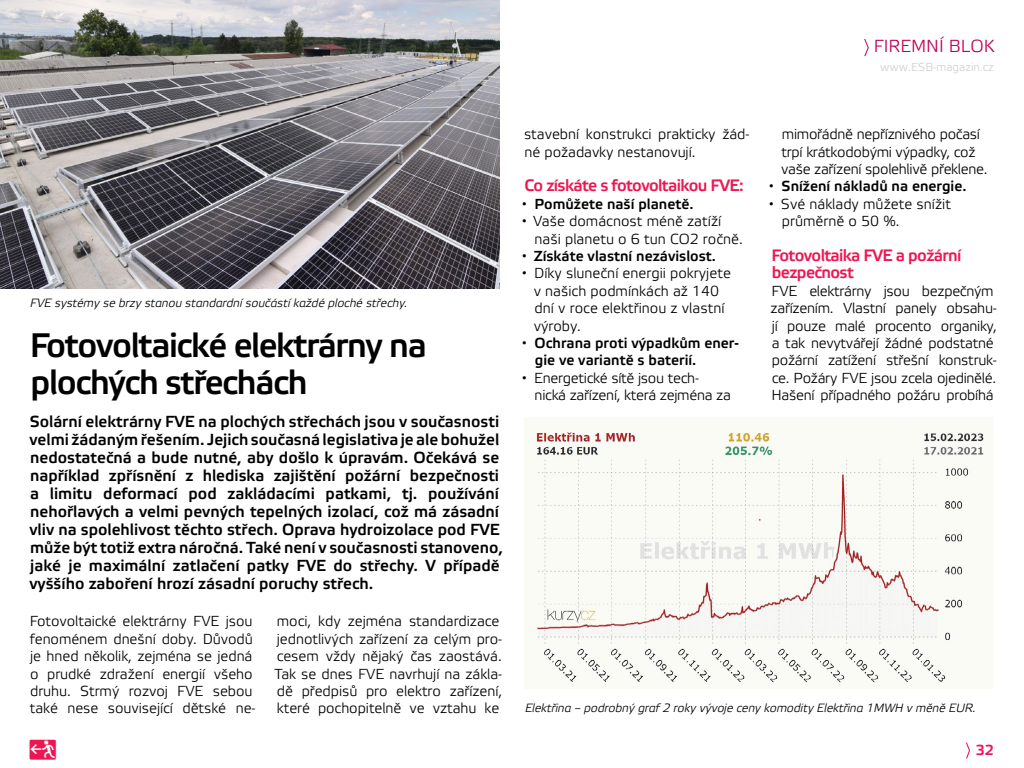
<style>
.page{position:relative;width:1024px;height:768px;background:#fff}
.page>*{position:absolute;margin:0;border:0;box-sizing:border-box;transform-origin:0 0}
.t1{font:34px/37px "Etelka Medium Pro";letter-spacing:-.04em;color:#000}
.t2{font:20px "Etelka Medium Pro";color:#ed1652}
.t3{font:17.5px "Etelka Light Pro";color:#c00054}
.t4{font:16.5px/17.4px "Etelka Medium Pro";letter-spacing:-.04em;color:#ed1652}
.t5{font:16px/18px "Etelka Medium Pro";color:#000}
.t6{font:14.5px/17.4px "Etelka Light Pro";letter-spacing:-.005em;color:#000}
.t7{font:14.5px/17.4px "Etelka Medium Pro";color:#000}
.t8{font:14.5px "Etelka Medium Pro";color:#ed125f}
.t9{font:italic 12px "Etelka Light Pro";letter-spacing:-.01em;color:#000}
.t10{font:11.5px "Etelka Light Pro";color:#d0d0d0}
.s1{font-family:"Helvetica Neue"}
</style>
<div class="page">
<svg style="left:966px;top:742px;width:4px;height:17px"></svg>
<img style="left:0;top:0;width:500px;height:288px">
<svg style="left:864px;top:39px;width:5px;height:18px"></svg>
<img style="left:531px;top:429px;width:453px;height:256px">
<p class="t3" style="left:874px;top:37px;width:122px">FIREMNÍ BLOK</p>
<p class="t10" style="left:880px;top:61px;width:115px">www.ESB-magazin.cz</p>
<p class="t9" style="left:30px;top:296px;width:379px">FVE systémy se brzy stanou standardní součástí každé ploché střechy.</p>
<h1 class="t1" style="left:30px;top:329px;width:399px">Fotovoltaické elektrárny na plochých střechách</h1>
<p class="t5" style="left:29px;top:414px;width:475px">Solární elektrárny FVE na plochých střechách jsou v současnosti velmi žádaným řešením. Jejich současná legislativa je ale bohužel nedostatečná a bude nutné, aby došlo k úpravám. Očekává se například zpřísnění z hlediska zajištění požární bezpečnosti a limitu deformací pod zakládacími patkami, tj. používání nehořlavých a velmi pevných tepelných izolací, což má zásadní vliv na spolehlivost těchto střech. Oprava hydroizolace pod FVE může být totiž extra náročná. Také není v současnosti stanoveno, jaké je maximální zatlačení patky FVE do střechy. V případě vyššího zaboření hrozí zásadní poruchy střech.</p>
<p class="t6" style="left:30px;top:614px;width:227px">Fotovoltaické elektrárny FVE jsou fenoménem dnešní doby. Důvodů je hned několik, zejména se jedná o prudké zdražení energií všeho druhu. Strmý rozvoj FVE sebou také nese související dětské ne-</p>
<p class="t6" style="left:274px;top:614px;width:229px">moci, kdy zejména standardizace jednotlivých zařízení za celým pro&shy;cesem vždy nějaký čas zaostává.<br>Tak se dnes FVE navrhují na zákla&shy;dě předpisů pro elektro zařízení, které pochopitelně ve vztahu ke</p>
<h2 class="t2" style="left:29px;top:737px;width:29px">q</h2>
<p class="t6" style="left:524px;top:126px;width:227px">stavební konstrukci prakticky žád&shy;né požadavky nestanovují.</p>
<p class="t4" style="left:524px;top:178px;width:221px">Co získáte s fotovoltaikou FVE:</p>
<p class="t7" style="left:522px;top:196px;width:173px"><span class="s1">•</span> Pomůžete naší planetě.</p>
<p class="t6" style="left:535px;top:213px;width:210px;text-indent:-13px"><span class="s1">•</span> Vaše domácnost méně zatíží naši planetu o 6 tun CO2 ročně.</p>
<p class="t7" style="left:522px;top:248px;width:196px"><span class="s1">•</span> Získáte vlastní nezávislost.</p>
<p class="t6" style="left:534px;top:266px;width:199px;text-indent:-12px"><span class="s1">•</span> Díky sluneční energii pokryjete v našich podmínkách až 140 dní v roce elektřinou z vlastní výroby.</p>
<p class="t7" style="left:535px;top:335px;width:205px;text-indent:-13px"><span class="s1">•</span> Ochrana proti výpadkům ener&shy;gie ve variantě s baterií.</p>
<p class="t6" style="left:535px;top:370px;width:198px;text-indent:-13px"><span class="s1">•</span> Energetické sítě jsou tech&shy;nická zařízení, která zejména za</p>
<p class="t6" style="left:781px;top:126px;width:208px">mimořádně nepříznivého počasí trpí krátkodobými výpadky, což vaše zařízení spolehlivě překlene.</p>
<p class="t7" style="left:769px;top:179px;width:199px"><span class="s1">•</span> Snížení nákladů na energie.</p>
<p class="t6" style="left:782px;top:196px;width:171px;text-indent:-13px"><span class="s1">•</span> Své náklady můžete snížit průměrně o 50 %.</p>
<p class="t4" style="left:772px;top:248px;width:191px">Fotovoltaika FVE a požární bezpečnost</p>
<p class="t6" style="left:771px;top:283px;width:228px">FVE elektrárny jsou bezpečným zařízením. Vlastní panely obsahu&shy;jí pouze malé procento organiky, a tak nevytvářejí žádné podstatné požární zatížení střešní konstruk&shy;ce. Požáry FVE jsou zcela ojedinělé.<br>Hašení případného požáru probíhá</p>
<p class="t9" style="left:525px;top:702px;width:452px">Elektřina – podrobný graf 2 roky vývoje ceny komodity Elektřina 1MWH v měně EUR.</p>
<p class="t8" style="left:976px;top:742px;width:20px">32</p>
</div>
